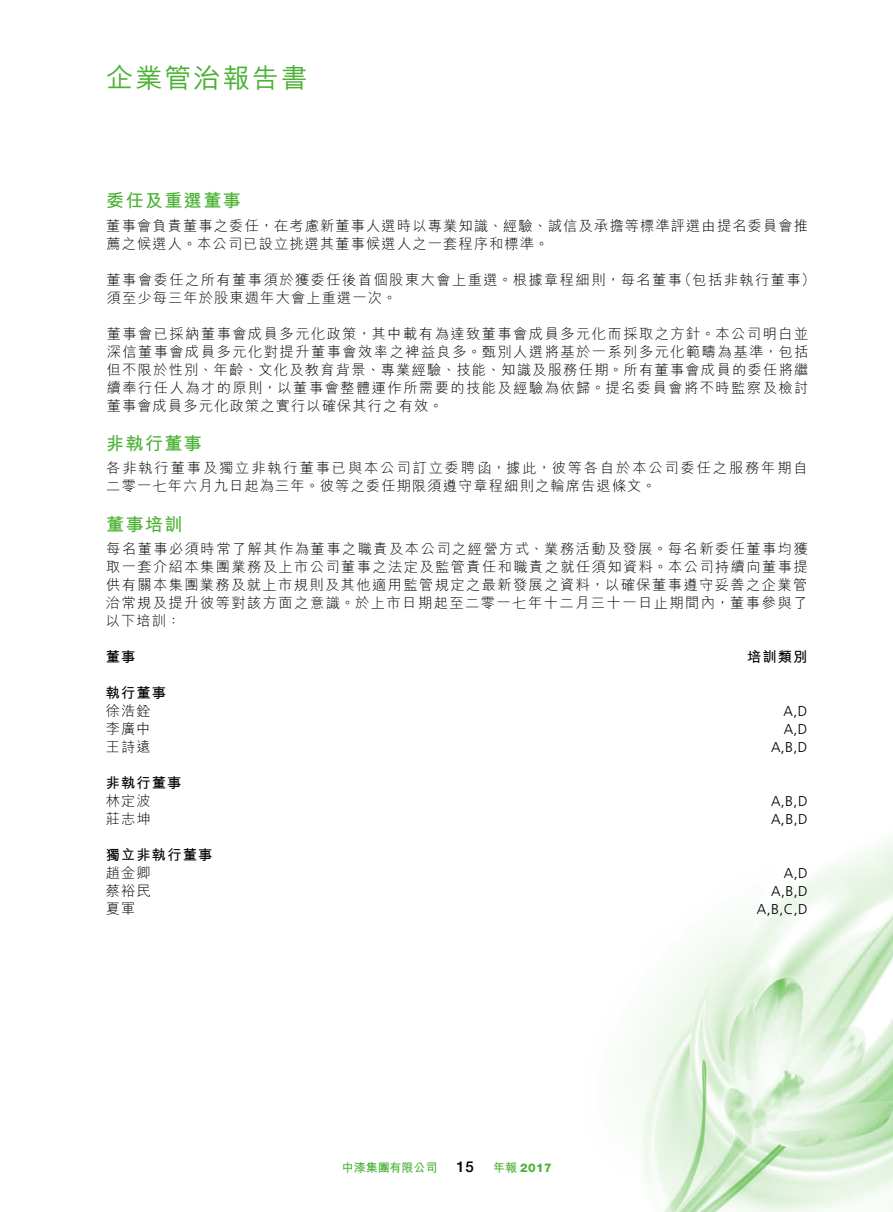
<style>
.page{position:relative;width:893px;height:1212px;background:#fff}
.page>*{position:absolute;margin:0;border:0;box-sizing:border-box;transform-origin:0 0}
.t1{font:500 27px "M Hei HK";letter-spacing:.08em;color:#4ab134}
.t2{font:700 18px "M Hei HK";letter-spacing:.08em;color:#4ab134}
.t3{font:500 15px "Helvetica Neue LT Std";color:#000}
.t4{font:300 14.25px/18px "M Hei HK";letter-spacing:.08em;color:#000;text-align:justify}
.t5{font:300 14.25px/18px "M Hei HK";letter-spacing:.13em;color:#000}
.t6{font:300 14.25px/18px "M Hei HK";letter-spacing:.1em;color:#000}
.t7{font:300 14.25px "Frutiger LT Std";color:#000}
.t8{font:700 14.25px "M Hei HK";letter-spacing:.08em;color:#000}
.t9{font:700 12px "M Hei HK";color:#4ab134}
.t10{font:800 12px "Helvetica Neue LT Std";color:#4ab134}
.s1{font-family:"M Hei HK";font-weight:700}
</style>
<div class="page">
<img style="left:638px;top:839px;width:255px;height:373px">
<h1 class="t1" style="left:106px;top:58px;width:203px">企業管治報告書</h1>
<p class="t2" style="left:106px;top:188px;width:136px">委任及重選董事</p>
<p class="t4" style="left:106px;top:216px;width:703px">董事會負責董事之委任，在考慮新董事人選時以專業知識、經驗、誠信及承擔等標準評選由提名委員會推薦之候選人。本公司已設立挑選其董事候選人之一套程序和標準。</p>
<p class="t6" style="left:107px;top:270px;width:710px">董事會委任之所有董事須於獲委任後首個股東大會上重選。根據章程細則，每名董事（包括非執行董事）須至少每三年於股東週年大會上重選一次。</p>
<p class="t4" style="left:107px;top:324px;width:703px">董事會已採納董事會成員多元化政策，其中載有為達致董事會成員多元化而採取之方針。本公司明白並深信董事會成員多元化對提升董事會效率之裨益良多。甄別人選將基於一系列多元化範疇為基準，包括但不限於性別、年齡、文化及教育背景、專業經驗、技能、知識及服務任期。所有董事會成員的委任將繼續奉行任人為才的原則，以董事會整體運作所需要的技能及經驗為依歸。提名委員會將不時監察及檢討董事會成員多元化政策之實行以確保其行之有效。</p>
<p class="t2" style="left:106px;top:430px;width:97px">非執行董事</p>
<p class="t5" style="left:106px;top:458px;width:703px">各非執行董事及獨立非執行董事已與本公司訂立委聘函，據此，彼等各自於本公司委任之服務年期自二零一七年六月九日起為三年。彼等之委任期限須遵守章程細則之輪席告退條文。</p>
<p class="t2" style="left:106px;top:511px;width:78px">董事培訓</p>
<p class="t4" style="left:106px;top:539px;width:704px">每名董事必須時常了解其作為董事之職責及本公司之經營方式、業務活動及發展。每名新委任董事均獲取一套介紹本集團業務及上市公司董事之法定及監管責任和職責之就任須知資料。本公司持續向董事提供有關本集團業務及就上市規則及其他適用監管規定之最新發展之資料，以確保董事遵守妥善之企業管治常規及提升彼等對該方面之意識。於上市日期起至二零一七年十二月三十一日止期間內，董事參與了以下培訓：</p>
<p class="t8" style="left:106px;top:646px;width:31px">董事</p>
<p class="t8" style="left:747px;top:646px;width:62px">培訓類別</p>
<p class="t8" style="left:106px;top:682px;width:62px">執行董事</p>
<p class="t4" style="left:106px;top:701px;width:46px">徐浩銓</p>
<p class="t7" style="left:784px;top:703px;width:25px">A,D</p>
<p class="t4" style="left:106px;top:719px;width:46px">李廣中</p>
<p class="t7" style="left:784px;top:721px;width:25px">A,D</p>
<p class="t4" style="left:106px;top:737px;width:46px">王詩遠</p>
<p class="t7" style="left:771px;top:739px;width:38px">A,B,D</p>
<p class="t8" style="left:106px;top:772px;width:77px">非執行董事</p>
<p class="t4" style="left:106px;top:791px;width:46px">林定波</p>
<p class="t7" style="left:771px;top:793px;width:38px">A,B,D</p>
<p class="t4" style="left:106px;top:809px;width:46px">莊志坤</p>
<p class="t7" style="left:771px;top:811px;width:38px">A,B,D</p>
<p class="t8" style="left:106px;top:844px;width:108px">獨立非執行董事</p>
<p class="t4" style="left:106px;top:863px;width:46px">趙金卿</p>
<p class="t7" style="left:784px;top:865px;width:25px">A,D</p>
<p class="t4" style="left:106px;top:881px;width:46px">蔡裕民</p>
<p class="t7" style="left:771px;top:883px;width:38px">A,B,D</p>
<p class="t4" style="left:106px;top:899px;width:31px">夏軍</p>
<p class="t7" style="left:757px;top:901px;width:52px">A,B,C,D</p>
<p class="t9" style="left:342px;top:1159px;width:97px">中漆集團有限公司</p>
<p class="t3" style="left:457px;top:1158px;width:19px">15</p>
<p class="t10" style="left:493px;top:1161px;width:60px"><span class="s1">年報</span> 2017</p>
</div>
